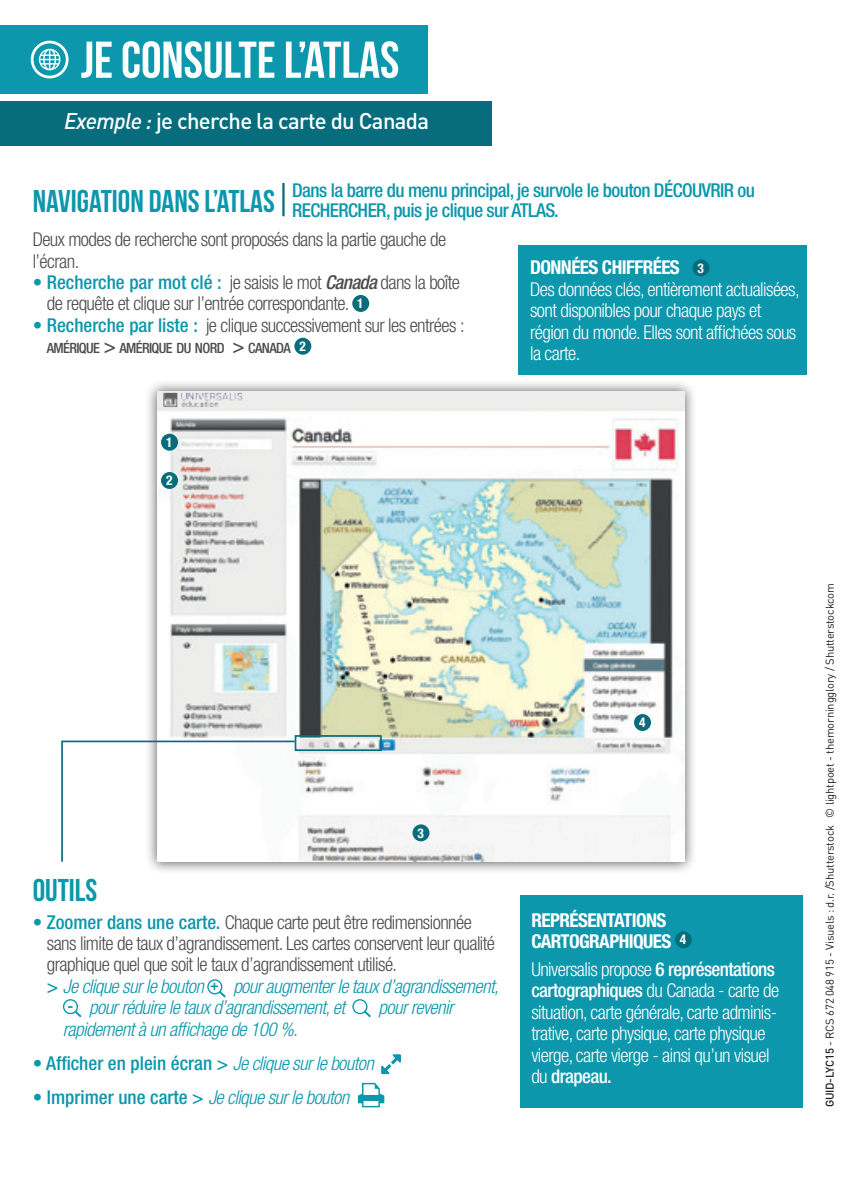
<style>
.page{position:relative;width:842px;height:1180px;background:#fff}
.page>*{position:absolute;margin:0;border:0;box-sizing:border-box;transform-origin:0 0}
.t1{font:51.75px "Bebas Neue";color:#fff}
.t2{font:31.5px "Bebas Neue";color:#0c97ac}
.t3{font:500 22.5px "DIN";letter-spacing:-.03em;color:#fff}
.t4{font:300 condensed 19.12px/21.4px "Helvetica Neue LT";letter-spacing:-.03em;color:#4b4c4d}
.t5{font:300 condensed 19.12px/21.4px "Helvetica Neue LT";letter-spacing:-.03em;color:#fff}
.t6{font:italic 300 condensed 19.12px "Helvetica Neue LT";letter-spacing:-.03em;color:#0c97ac}
.t7{font:500 condensed 19.12px/20.2px "Helvetica Neue LT";letter-spacing:-.03em;color:#0c97ac}
.t8{font:700 condensed 19.12px/21.4px "Helvetica Neue LT";letter-spacing:-.03em;color:#fff}
.t9{font:500 condensed 19.12px "Helvetica Neue LT";color:#0c97ac}
.t10{font:700 14.62px "Helvetica Neue LT";color:#0c97ac}
.t11{font:500 condensed 14.17px "Helvetica Neue LT";letter-spacing:-.045em;color:#4b4c4d}
.t12{font:700 condensed 13.28px "Helvetica Neue LT";color:#fff}
.t13{font:11.25px "DIN";letter-spacing:-.02em;color:#231f20}
.s1{font-style:italic}
.s2{font-weight:500;color:#0c97ac}
.s3{font-weight:500;font-style:italic}
.s4{font-size:20.25px}
.s5{font-style:italic;color:#0c97ac}
.s6{font-weight:300;font-style:italic}
.s7{font-weight:500;font-style:normal}
.s8{font-weight:500}
</style>
<div class="page">
<svg style="left:207px;top:979px;width:19px;height:19px"></svg>
<svg style="left:63px;top:999px;width:19px;height:18px"></svg>
<svg style="left:352px;top:999px;width:19px;height:18px"></svg>
<div style="left:145px;top:379px;width:551px;height:495px;background:#231f20;opacity:.75"></div>
<img style="left:157px;top:391px;width:527px;height:471px">
<div style="left:518px;top:245px;width:288px;height:129px;background:#0c97ac"></div>
<div style="left:520px;top:895px;width:282px;height:213px;background:#0c97ac"></div>
<div style="left:161px;top:434px;width:17px;height:17px;background:#076d7c;border-radius:50%"></div>
<div style="left:161px;top:472px;width:17px;height:17px;background:#076d7c;border-radius:50%"></div>
<div style="left:412px;top:824px;width:17px;height:17px;background:#076d7c;border-radius:50%"></div>
<div style="left:0;top:26px;width:427px;height:68px;background:#0c97ac"></div>
<div style="left:31px;top:41px;width:38px;height:37px;border:3px solid #fff;border-radius:50%"></div>
<div style="left:0;top:101px;width:491px;height:44px;background:#076d7c"></div>
<svg style="left:39px;top:49px;width:21px;height:21px"></svg>
<div style="left:675px;top:931px;width:17px;height:17px;background:#076d7c;border-radius:50%"></div>
<div style="left:295px;top:735px;width:87px;height:16px;border:2px solid #076d7c"></div>
<svg style="left:61px;top:740px;width:235px;height:123px"></svg>
<hr style="left:282px;top:183px;width:3px;height:33px;background:#076d7c">
<div style="left:352px;top:295px;width:17px;height:17px;background:#076d7c;border-radius:50%"></div>
<div style="left:294px;top:338px;width:17px;height:17px;background:#076d7c;border-radius:50%"></div>
<svg style="left:381px;top:1054px;width:20px;height:20px"></svg>
<svg style="left:358px;top:1082px;width:26px;height:26px"></svg>
<div style="left:363px;top:1096px;width:16px;height:5px;background:#0c97ac"></div>
<div style="left:692px;top:259px;width:17px;height:17px;background:#076d7c;border-radius:50%"></div>
<div style="left:634px;top:714px;width:17px;height:17px;background:#076d7c;border-radius:50%"></div>
<img style="left:164px;top:392px;width:79px;height:17px">
<p class="t1" style="left:81px;top:32px;width:320px">JE CONSULTE L’ATLAS</p>
<p class="t3" style="left:64px;top:107px;width:366px"><span class="s1">Exemple :</span> je cherche la carte du Canada</p>
<p class="t7" style="left:292px;top:179px;width:464px">Dans la barre du menu principal, je survole le bouton DÉCOUVRIR ou<br>RECHERCHER, puis je clique sur ATLAS.</p>
<p class="t4" style="left:33px;top:229px;width:415px">Deux modes de recherche sont proposés dans la partie gauche de l’écran.</p>
<p class="t4" style="left:47px;top:271px;width:415px;text-indent:-14px"><span class="s2">• Recherche par mot clé :</span> je saisis le mot <span class="s3">Canada</span> dans la boîte de requête et clique sur l’entrée correspondante.</p>
<p class="t2" style="left:33px;top:183px;width:244px">NAVIGATION DANS L’ATLAS</p>
<p class="t8" style="left:530px;top:257px;width:151px">DONNÉES CHIFFRÉES</p>
<p class="t5" style="left:530px;top:278px;width:271px">Des données clés, entièrement actualisées, sont disponibles pour chaque pays et région du monde. Elles sont affichées sous la carte.</p>
<p class="t12" style="left:697px;top:260px;width:8px">3</p>
<p class="t12" style="left:357px;top:295px;width:8px">1</p>
<p class="t4" style="left:33px;top:314px;width:433px"><span class="s2">• Recherche par liste :</span> je clique successivement sur les entrées :</p>
<p class="t11" style="left:47px;top:340px;width:245px">AMÉRIQUE <span class="s4">&gt;</span> AMÉRIQUE DU NORD <span class="s4">&gt;</span> CANADA</p>
<p class="t12" style="left:299px;top:338px;width:8px">2</p>
<p class="t12" style="left:166px;top:434px;width:8px">1</p>
<p class="t12" style="left:166px;top:472px;width:8px">2</p>
<p class="t12" style="left:639px;top:714px;width:8px">4</p>
<p class="t12" style="left:417px;top:825px;width:8px">3</p>
<p class="t2" style="left:33px;top:873px;width:66px">OUTILS</p>
<p class="t4" style="left:47px;top:911px;width:450px;text-indent:-14px"><span class="s2">• Zoomer dans une carte.</span> Chaque carte peut être redimensionnée sans limite de taux d’agrandissement. Les cartes conservent leur qualité graphique quel que soit le taux d’agrandissement utilisé.<br><span class="s2">&gt;</span> <span class="s5">Je clique sur le bouton</span></p>
<p class="t10" style="left:210px;top:976px;width:10px">+</p>
<p class="t6" style="left:233px;top:975px;width:267px">pour augmenter le taux d’agrandissement,</p>
<p class="t10" style="left:68px;top:996px;width:7px">-</p>
<p class="t6" style="left:89px;top:996px;width:257px">pour réduire le taux d’agrandissement, et</p>
<p class="t6" style="left:379px;top:996px;width:76px">pour revenir</p>
<p class="t6" style="left:63px;top:1018px;width:236px">rapidement à un affichage de 100 %.</p>
<p class="t9" style="left:33px;top:1051px;width:343px">• Afficher en plein écran &gt; <span class="s6">Je clique sur le bouton</span></p>
<p class="t6" style="left:33px;top:1086px;width:318px"><span class="s7">• Imprimer une carte &gt;</span> Je clique sur le bouton</p>
<p class="t8" style="left:531px;top:909px;width:142px">REPRÉSENTATIONS<br>CARTOGRAPHIQUES</p>
<p class="t12" style="left:680px;top:932px;width:8px">4</p>
<p class="t5" style="left:531px;top:958px;width:249px">Universalis propose <span class="s8">6 représentations cartographiques</span> du Canada - carte de situation, carte générale, carte adminis&shy;trative, carte physique, carte physique vierge, carte vierge - ainsi qu’un visuel du <span class="s8">drapeau.</span></p>
<p class="t13" style="left:823px;top:1107px;width:526px;rotate:-90deg"><span class="s8">GUID-LYC15</span> - RCS 672 048 915 - Visuels : d.r. /Shutterstock © lightpoet - themorningglory / Shutterstockcom</p>
</div>
